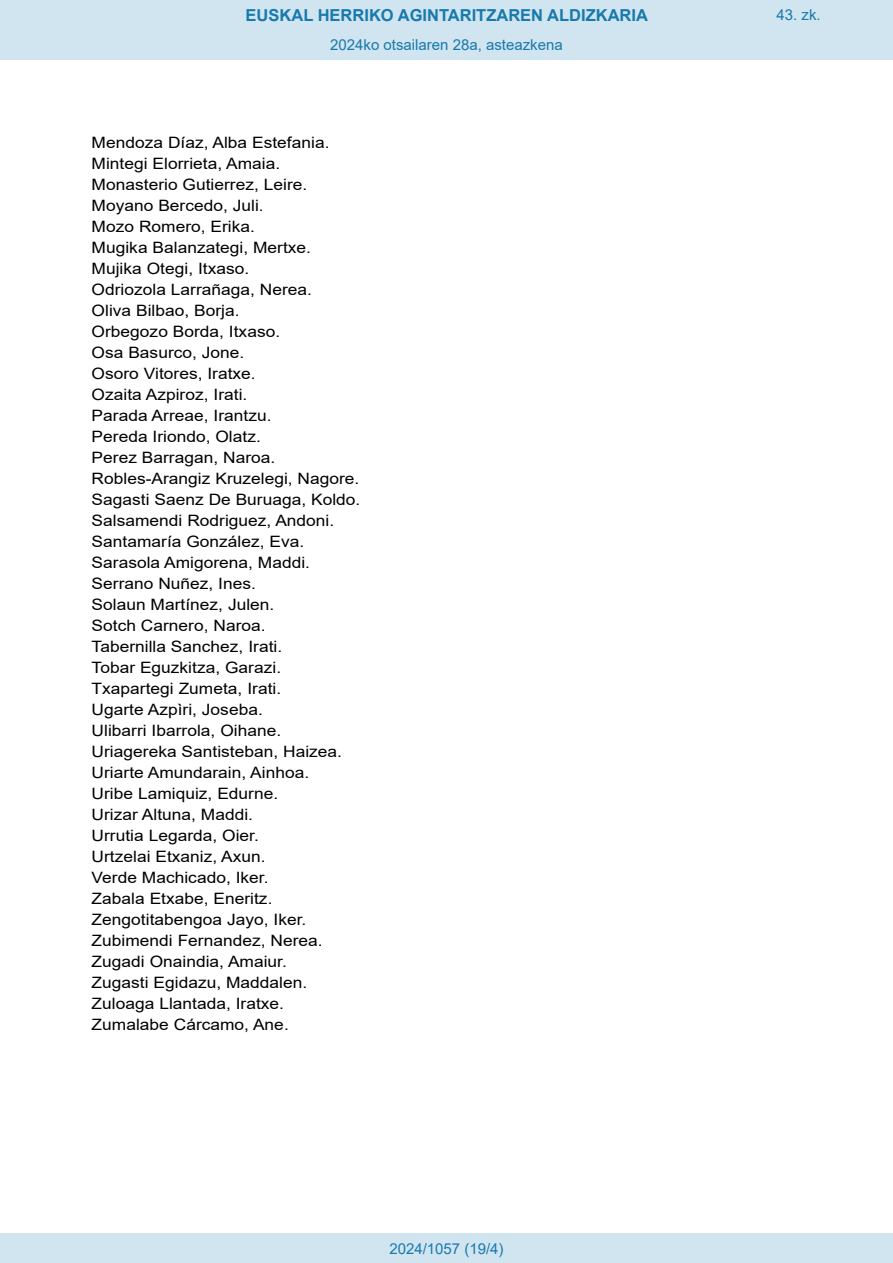
<style>
.page{position:relative;width:893px;height:1263px;background:#fff}
.page>*{position:absolute;margin:0;border:0;box-sizing:border-box;transform-origin:0 0}
.t1{font:700 16.5px "Arial";color:#1879ad}
.BOPVLista{font:15.6px "Arial";color:#000;scale:1.11 1}
.Paginacion_Centro{font:15px "Arial";color:#1879ad}
</style>
<div class="page">
<div style="left:0;top:0;width:893px;height:60px;background:#d0e5f0"></div>
<div style="left:0;top:1233px;width:893px;height:30px;background:#d0e5f0"></div>
<p class="t1" style="left:246px;top:3px;width:404px">EUSKAL HERRIKO AGINTARITZAREN ALDIZKARIA</p>
<p class="Paginacion_Centro" style="left:330px;top:35px;width:234px">2024ko otsailaren 28a, asteazkena</p>
<p class="BOPVLista" style="left:92px;top:132px;width:216px">Mendoza Díaz, Alba Estefania.</p>
<p class="BOPVLista" style="left:92px;top:153px;width:171px">Mintegi Elorrieta, Amaia.</p>
<p class="BOPVLista" style="left:92px;top:174px;width:196px">Monasterio Gutierrez, Leire.</p>
<p class="BOPVLista" style="left:92px;top:195px;width:157px">Moyano Bercedo, Juli.</p>
<p class="BOPVLista" style="left:92px;top:216px;width:149px">Mozo Romero, Erika.</p>
<p class="BOPVLista" style="left:92px;top:237px;width:199px">Mugika Balanzategi, Mertxe.</p>
<p class="BOPVLista" style="left:92px;top:258px;width:144px">Mujika Otegi, Itxaso.</p>
<p class="BOPVLista" style="left:92px;top:279px;width:200px">Odriozola Larrañaga, Nerea.</p>
<p class="BOPVLista" style="left:92px;top:300px;width:135px">Oliva Bilbao, Borja.</p>
<p class="BOPVLista" style="left:92px;top:321px;width:171px">Orbegozo Borda, Itxaso.</p>
<p class="BOPVLista" style="left:92px;top:342px;width:139px">Osa Basurco, Jone.</p>
<p class="BOPVLista" style="left:92px;top:363px;width:149px">Osoro Vitores, Iratxe.</p>
<p class="BOPVLista" style="left:92px;top:384px;width:142px">Ozaita Azpiroz, Irati.</p>
<p class="BOPVLista" style="left:92px;top:405px;width:164px">Parada Arreae, Irantzu.</p>
<p class="BOPVLista" style="left:92px;top:426px;width:154px">Pereda Iriondo, Olatz.</p>
<p class="BOPVLista" style="left:92px;top:447px;width:167px">Perez Barragan, Naroa.</p>
<p class="BOPVLista" style="left:92px;top:468px;width:243px">Robles-Arangiz Kruzelegi, Nagore.</p>
<p class="BOPVLista" style="left:92px;top:489px;width:244px">Sagasti Saenz De Buruaga, Koldo.</p>
<p class="BOPVLista" style="left:92px;top:510px;width:220px">Salsamendi Rodriguez, Andoni.</p>
<p class="BOPVLista" style="left:92px;top:531px;width:193px">Santamaría González, Eva.</p>
<p class="BOPVLista" style="left:92px;top:552px;width:198px">Sarasola Amigorena, Maddi.</p>
<p class="BOPVLista" style="left:92px;top:573px;width:150px">Serrano Nuñez, Ines.</p>
<p class="BOPVLista" style="left:92px;top:594px;width:166px">Solaun Martínez, Julen.</p>
<p class="BOPVLista" style="left:92px;top:615px;width:158px">Sotch Carnero, Naroa.</p>
<p class="BOPVLista" style="left:92px;top:636px;width:173px">Tabernilla Sanchez, Irati.</p>
<p class="BOPVLista" style="left:92px;top:657px;width:172px">Tobar Eguzkitza, Garazi.</p>
<p class="BOPVLista" style="left:92px;top:678px;width:172px">Txapartegi Zumeta, Irati.</p>
<p class="BOPVLista" style="left:92px;top:699px;width:156px">Ugarte Azpìri, Joseba.</p>
<p class="BOPVLista" style="left:92px;top:720px;width:172px">Ulibarri Ibarrola, Oihane.</p>
<p class="BOPVLista" style="left:92px;top:741px;width:227px">Uriagereka Santisteban, Haizea.</p>
<p class="BOPVLista" style="left:92px;top:762px;width:197px">Uriarte Amundarain, Ainhoa.</p>
<p class="BOPVLista" style="left:92px;top:783px;width:170px">Uribe Lamiquiz, Edurne.</p>
<p class="BOPVLista" style="left:92px;top:804px;width:147px">Urizar Altuna, Maddi.</p>
<p class="BOPVLista" style="left:92px;top:825px;width:152px">Urrutia Legarda, Oier.</p>
<p class="BOPVLista" style="left:92px;top:846px;width:158px">Urtzelai Etxaniz, Axun.</p>
<p class="BOPVLista" style="left:92px;top:867px;width:161px">Verde Machicado, Iker.</p>
<p class="BOPVLista" style="left:92px;top:888px;width:164px">Zabala Etxabe, Eneritz.</p>
<p class="BOPVLista" style="left:92px;top:909px;width:195px">Zengotitabengoa Jayo, Iker.</p>
<p class="BOPVLista" style="left:92px;top:930px;width:210px">Zubimendi Fernandez, Nerea.</p>
<p class="BOPVLista" style="left:92px;top:951px;width:177px">Zugadi Onaindia, Amaiur.</p>
<p class="BOPVLista" style="left:92px;top:972px;width:196px">Zugasti Egidazu, Maddalen.</p>
<p class="BOPVLista" style="left:92px;top:993px;width:175px">Zuloaga Llantada, Iratxe.</p>
<p class="BOPVLista" style="left:92px;top:1014px;width:179px">Zumalabe Cárcamo, Ane.</p>
<p class="Paginacion_Centro" style="left:389px;top:1238px;width:116px">2024/1057 (19/4)</p>
<p class="Paginacion_Centro" style="left:776px;top:5px;width:46px">43. zk.</p>
</div>
